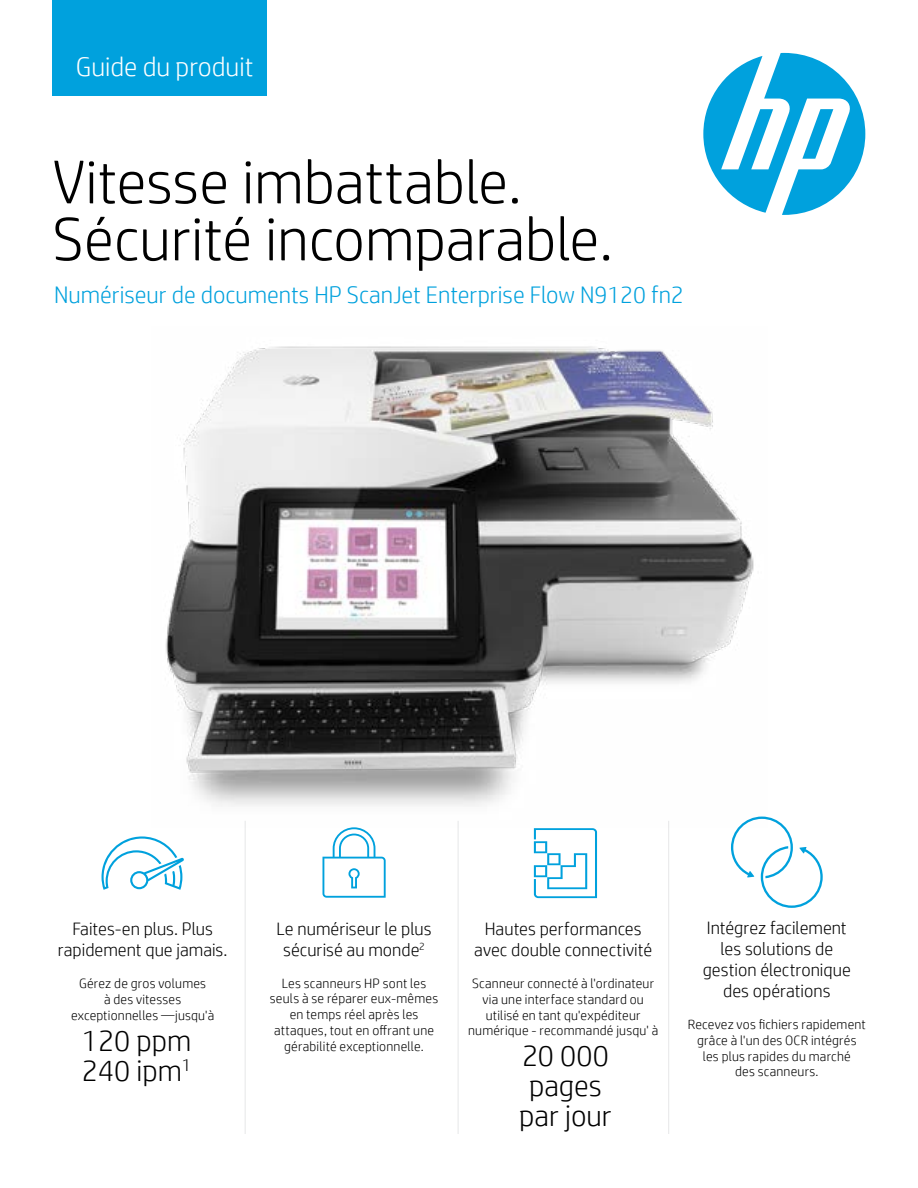
<style>
.page{position:relative;width:918px;height:1188px;background:#fff}
.page>*{position:absolute;margin:0;border:0;box-sizing:border-box;transform-origin:0 0}
.t1{font:300 61.5px/57px "HP Simplified";color:#000}
.t2{font:300 30px/30px "HP Simplified";color:#000}
.t3{font:300 27px "HP Simplified";color:#fff}
.t4{font:300 24px "HP Simplified";color:#00a1dd}
.t5{font:300 18px/21px "HP Simplified";color:#000;text-align:center}
.t6{font:300 13.5px/15.8px "HP Simplified";letter-spacing:.015em;color:#000;text-align:center}
</style>
<div class="page">
<div style="left:52px;top:0;width:215px;height:96px;background:#00a1dd"></div>
<svg style="left:703px;top:53px;width:162px;height:162px"></svg>
<svg style="left:102px;top:836px;width:82px;height:54px"></svg>
<svg style="left:322px;top:827px;width:64px;height:71px"></svg>
<svg style="left:731px;top:817px;width:92px;height:91px"></svg>
<svg style="left:534px;top:828px;width:63px;height:70px"></svg>
<hr style="left:245px;top:821px;width:1px;height:313px;background:#e6e7e8">
<hr style="left:458px;top:821px;width:1px;height:313px;background:#e6e7e8">
<hr style="left:668px;top:821px;width:1px;height:313px;background:#e6e7e8">
<img style="left:165px;top:346px;width:602px;height:481px">
<h3 class="t3" style="left:76px;top:49px;width:179px">Guide du produit</h3>
<h1 class="t1" style="left:52px;top:152px;width:562px">Vitesse imbattable.<br>Sécurité incomparable.</h1>
<h3 class="t4" style="left:54px;top:279px;width:631px">Numériseur de documents HP ScanJet Enterprise Flow N9120 fn2</h3>
<h3 class="t5" style="left:58px;top:918px;width:171px">Faites-en plus. Plus rapidement que jamais.</h3>
<p class="t6" style="left:71px;top:975px;width:145px">Gérez de gros volumes<br>à des vitesses exceptionnelles —jusqu'à</p>
<h2 class="t2" style="left:82px;top:1025px;width:111px">120 ppm<br>240 ipm<sup>1</sup></h2>
<h3 class="t5" style="left:277px;top:918px;width:157px">Le numériseur le plus sécurisé au monde<sup>2</sup></h3>
<p class="t6" style="left:270px;top:975px;width:170px">Les scanneurs HP sont les seuls à se réparer eux-mêmes en temps réel après les attaques, tout en offrant une gérabilité exceptionnelle.</p>
<h3 class="t5" style="left:474px;top:918px;width:179px">Hautes performances avec double connectivité</h3>
<p class="t6" style="left:468px;top:975px;width:192px">Scanneur connecté à l'ordinateur via une interface standard ou utilisé en tant qu'expéditeur numérique - recommandé jusqu' à</p>
<h2 class="t2" style="left:519px;top:1040px;width:94px;text-align:center">20 000 pages par jour</h2>
<h3 class="t5" style="left:703px;top:917px;width:149px">Intégrez facilement les solutions de gestion électronique des opérations</h3>
<p class="t6" style="left:688px;top:1016px;width:180px">Recevez vos fichiers rapidement grâce à l'un des OCR intégrés les plus rapides du marché<br>des scanneurs.</p>
</div>
